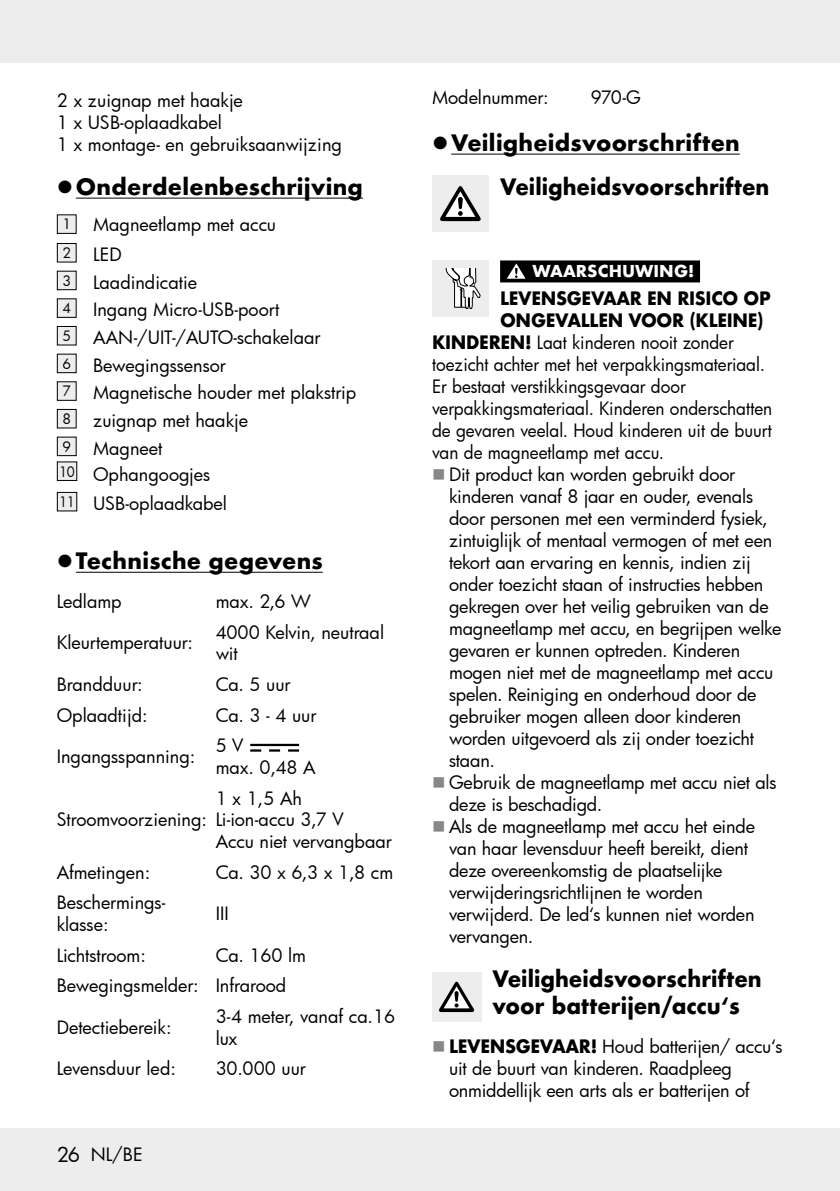
<style>
.page{position:relative;width:840px;height:1191px;background:#fff}
.page>*{position:absolute;margin:0;border:0;box-sizing:border-box;transform-origin:0 0}
.t1{font:700 22px/44px "Futura";letter-spacing:.005em;color:#000}
.t2{font:700 22px/26.4px "Futura";letter-spacing:.005em;color:#000;scale:.95 1}
.t3{font:18px/27.4px "Futura";letter-spacing:-.01em;color:#000}
.t4{font:18px "Futura";letter-spacing:-.01em;color:#000;scale:.95 1}
.t5{font:700 18px "Futura";letter-spacing:-.02em;color:#000;scale:.95 1}
.t6{font:700 16px "Futura";color:#fff}
.s1{font-size:14px}
.s2{font-size:20px}
.s3{font-weight:700}
</style>
<div class="page">
<div style="left:0;top:0;width:839px;height:62px;background:#ededed"></div>
<hr style="left:839px;top:0;width:1px;height:62px;background:#ededed">
<div style="left:0;top:1128px;width:839px;height:63px;background:#ededed"></div>
<hr style="left:839px;top:1128px;width:1px;height:63px;background:#ededed">
<hr style="left:76px;top:198px;width:287px;height:1px;background:#000">
<hr style="left:76px;top:572px;width:246px;height:1px;background:#000">
<div style="left:57px;top:215px;width:19px;height:18px;background:#ededed"></div>
<div style="left:57px;top:214px;width:20px;height:20px;border:1px solid #000"></div>
<div style="left:57px;top:243px;width:19px;height:19px;background:#ededed"></div>
<div style="left:57px;top:243px;width:20px;height:19px;border:1px solid #000"></div>
<div style="left:57px;top:271px;width:19px;height:19px;background:#ededed"></div>
<div style="left:57px;top:271px;width:20px;height:19px;border:1px solid #000"></div>
<div style="left:57px;top:299px;width:19px;height:18px;background:#ededed"></div>
<div style="left:57px;top:298px;width:20px;height:20px;border:1px solid #000"></div>
<div style="left:57px;top:326px;width:19px;height:19px;background:#ededed"></div>
<div style="left:57px;top:326px;width:20px;height:19px;border:1px solid #000"></div>
<div style="left:57px;top:354px;width:19px;height:19px;background:#ededed"></div>
<div style="left:57px;top:354px;width:20px;height:19px;border:1px solid #000"></div>
<div style="left:57px;top:382px;width:19px;height:18px;background:#ededed"></div>
<div style="left:57px;top:381px;width:20px;height:20px;border:1px solid #000"></div>
<div style="left:57px;top:409px;width:19px;height:19px;background:#ededed"></div>
<div style="left:57px;top:409px;width:20px;height:19px;border:1px solid #000"></div>
<div style="left:57px;top:437px;width:19px;height:18px;background:#ededed"></div>
<div style="left:57px;top:436px;width:20px;height:20px;border:1px solid #000"></div>
<div style="left:57px;top:462px;width:20px;height:18px;background:#ededed"></div>
<div style="left:57px;top:461px;width:20px;height:20px;border:1px solid #000"></div>
<div style="left:57px;top:492px;width:20px;height:19px;background:#ededed"></div>
<div style="left:57px;top:492px;width:20px;height:19px;border:1px solid #000"></div>
<hr style="left:250px;top:744px;width:49px;height:2px;background:#000">
<svg style="left:250px;top:749px;width:11px;height:2px"></svg>
<svg style="left:269px;top:749px;width:11px;height:2px"></svg>
<svg style="left:288px;top:749px;width:11px;height:2px"></svg>
<hr style="left:451px;top:154px;width:288px;height:1px;background:#000">
<div style="left:500px;top:260px;width:199px;height:22px;background:#000"></div>
<div style="left:432px;top:175px;width:56px;height:57px;background:#ededed"></div>
<svg style="left:440px;top:186px;width:40px;height:35px"></svg>
<div style="left:432px;top:260px;width:56px;height:57px;background:#ededed"></div>
<svg style="left:445px;top:269px;width:35px;height:40px"></svg>
<svg style="left:506px;top:263px;width:19px;height:16px"></svg>
<div style="left:432px;top:972px;width:49px;height:49px;background:#ededed"></div>
<svg style="left:439px;top:981px;width:35px;height:31px"></svg>
<p class="t3" style="left:57px;top:89px;width:286px;line-height:22px">2 x zuignap met haakje<br>1 x USB-oplaadkabel<br>1 x montage- en gebruiksaanwijzing</p>
<p class="t1" style="left:76px;top:165px;width:288px">Onderdelenbeschrijving</p>
<p class="t3" style="left:62px;top:210px;width:215px;line-height:29.6px"><span class="s1">1</span> Magneetlamp met accu<br><sup>2</sup> LED</p>
<p class="t3" style="left:59px;top:268px;width:298px"><sup>3</sup> Laadindicatie<br><sup>4</sup> Ingang Micro-USB-poort<br><sup>5</sup> AAN-/UIT-/AUTO-schakelaar<br><sup>6</sup> Bewegingssensor<br><sup>7</sup> Magnetische houder met plakstrip<br><sup>8</sup> zuignap met haakje<br><sup>9</sup> Magneet<br><sup>10</sup> Ophangoogjes</p>
<p class="t3" style="left:59px;top:489px;width:169px"><sup>11</sup> USB-oplaadkabel</p>
<p class="t1" style="left:76px;top:539px;width:248px">Technische gegevens</p>
<p class="t3" style="left:57px;top:587px;width:66px">Ledlamp</p>
<p class="t3" style="left:215px;top:587px;width:97px">max. 2,6 W</p>
<p class="t3" style="left:57px;top:629px;width:138px">Kleurtemperatuur:</p>
<p class="t3" style="left:215px;top:621px;width:170px;line-height:21.6px">4000 Kelvin, neutraal wit</p>
<p class="t3" style="left:57px;top:670px;width:87px">Brandduur:</p>
<p class="t3" style="left:215px;top:670px;width:76px">Ca. 5 uur</p>
<p class="t3" style="left:57px;top:701px;width:92px">Oplaadtijd:</p>
<p class="t3" style="left:215px;top:701px;width:102px">Ca. 3 - 4 uur</p>
<p class="t3" style="left:57px;top:742px;width:140px">Ingangsspanning:</p>
<p class="t3" style="left:215px;top:734px;width:101px;line-height:21.6px">5 V<br>max. 0,48 A</p>
<p class="t3" style="left:57px;top:805px;width:152px">Stroomvoorziening:</p>
<p class="t3" style="left:215px;top:787px;width:177px;line-height:21.6px">1 x 1,5 Ah<br>Li-ion-accu 3,7 V<br>Accu niet vervangbaar</p>
<p class="t3" style="left:57px;top:858px;width:95px">Afmetingen:</p>
<p class="t3" style="left:215px;top:858px;width:179px">Ca. 30 x 6,3 x 1,8 cm</p>
<p class="t3" style="left:57px;top:891px;width:110px;line-height:21.6px">Beschermings&shy;klasse:</p>
<p class="t3" style="left:215px;top:899px;width:15px">III</p>
<p class="t3" style="left:57px;top:941px;width:91px">Lichtstroom:</p>
<p class="t3" style="left:57px;top:939px;width:250px;line-height:30.6px;text-indent:159px">Ca. 160 lm<br>Bewegingsmelder: Infrarood</p>
<p class="t3" style="left:57px;top:1013px;width:116px">Detectiebereik:</p>
<p class="t3" style="left:215px;top:1005px;width:181px;line-height:21.6px">3-4 meter, vanaf ca. 16 lux</p>
<p class="t3" style="left:57px;top:1054px;width:121px">Levensduur led:</p>
<p class="t3" style="left:215px;top:1054px;width:92px">30.000 uur</p>
<p class="t3" style="left:57px;top:1140px;width:87px"><span class="s2">26</span> NL/BE</p>
<p class="t3" style="left:432px;top:84px;width:118px">Modelnummer:</p>
<p class="t3" style="left:590px;top:84px;width:52px">970-G</p>
<p class="t1" style="left:500px;top:121px;width:271px;text-indent:-49px">Veiligheidsvoorschriften<br>Veiligheidsvoorschriften</p>
<p class="t6" style="left:532px;top:259px;width:163px">WAARSCHUWING!</p>
<p class="t5" style="left:500px;top:285px;width:286px">LEVENSGEVAAR EN RISICO OP</p>
<p class="t5" style="left:500px;top:307px;width:279px">ONGEVALLEN VOOR (KLEINE)</p>
<p class="t4" style="left:432px;top:330px;width:319px"><span class="s3">KINDEREN!</span> Laat kinderen nooit zonder</p>
<p class="t4" style="left:432px;top:352px;width:348px">toezicht achter met het verpakkingsmateriaal.</p>
<p class="t4" style="left:432px;top:374px;width:268px">Er bestaat verstikkingsgevaar door</p>
<p class="t4" style="left:432px;top:396px;width:359px">verpakkingsmateriaal. Kinderen onderschatten</p>
<p class="t4" style="left:432px;top:418px;width:359px">de gevaren veelal. Houd kinderen uit de buurt</p>
<p class="t4" style="left:432px;top:440px;width:242px">van de magneetlamp met accu.</p>
<p class="t3" style="left:449px;top:460px;width:287px">Dit product kan worden gebruikt door</p>
<p class="t3" style="left:449px;top:482px;width:305px">kinderen vanaf 8 jaar en ouder, evenals</p>
<p class="t3" style="left:449px;top:504px;width:320px">door personen met een verminderd fysiek,</p>
<p class="t3" style="left:449px;top:526px;width:324px">zintuiglijk of mentaal vermogen of met een</p>
<p class="t3" style="left:449px;top:548px;width:303px">tekort aan ervaring en kennis, indien zij</p>
<p class="t3" style="left:449px;top:570px;width:316px">onder toezicht staan of instructies hebben</p>
<p class="t3" style="left:449px;top:592px;width:321px">gekregen over het veilig gebruiken van de</p>
<p class="t3" style="left:449px;top:614px;width:333px">magneetlamp met accu, en begrijpen welke</p>
<p class="t3" style="left:449px;top:636px;width:292px">gevaren er kunnen optreden. Kinderen</p>
<p class="t3" style="left:449px;top:658px;width:325px">mogen niet met de magneetlamp met accu</p>
<p class="t3" style="left:449px;top:680px;width:309px">spelen. Reiniging en onderhoud door de</p>
<p class="t3" style="left:449px;top:702px;width:294px">gebruiker mogen alleen door kinderen</p>
<p class="t3" style="left:449px;top:724px;width:306px">worden uitgevoerd als zij onder toezicht</p>
<p class="t3" style="left:449px;top:746px;width:44px">staan.</p>
<p class="t3" style="left:449px;top:768px;width:329px">Gebruik de magneetlamp met accu niet als</p>
<p class="t3" style="left:449px;top:790px;width:151px">deze is beschadigd.</p>
<p class="t3" style="left:449px;top:812px;width:307px">Als de magneetlamp met accu het einde</p>
<p class="t3" style="left:449px;top:834px;width:300px">van haar levensduur heeft bereikt, dient</p>
<p class="t3" style="left:449px;top:856px;width:275px">deze overeenkomstig de plaatselijke</p>
<p class="t3" style="left:449px;top:878px;width:255px">verwijderingsrichtlijnen te worden</p>
<p class="t3" style="left:449px;top:900px;width:307px">verwijderd. De led‘s kunnen niet worden</p>
<p class="t3" style="left:449px;top:922px;width:82px">vervangen.</p>
<p class="t2" style="left:492px;top:966px;width:285px">Veiligheidsvoorschriften voor batterijen/accu‘s</p>
<p class="t3" style="left:449px;top:1035px;width:335px;line-height:22px"><span class="s3">LEVENSGEVAAR!</span> Houd batterijen/ accu‘s uit de buurt van kinderen. Raadpleeg onmiddellijk een arts als er batterijen of</p>
</div>
